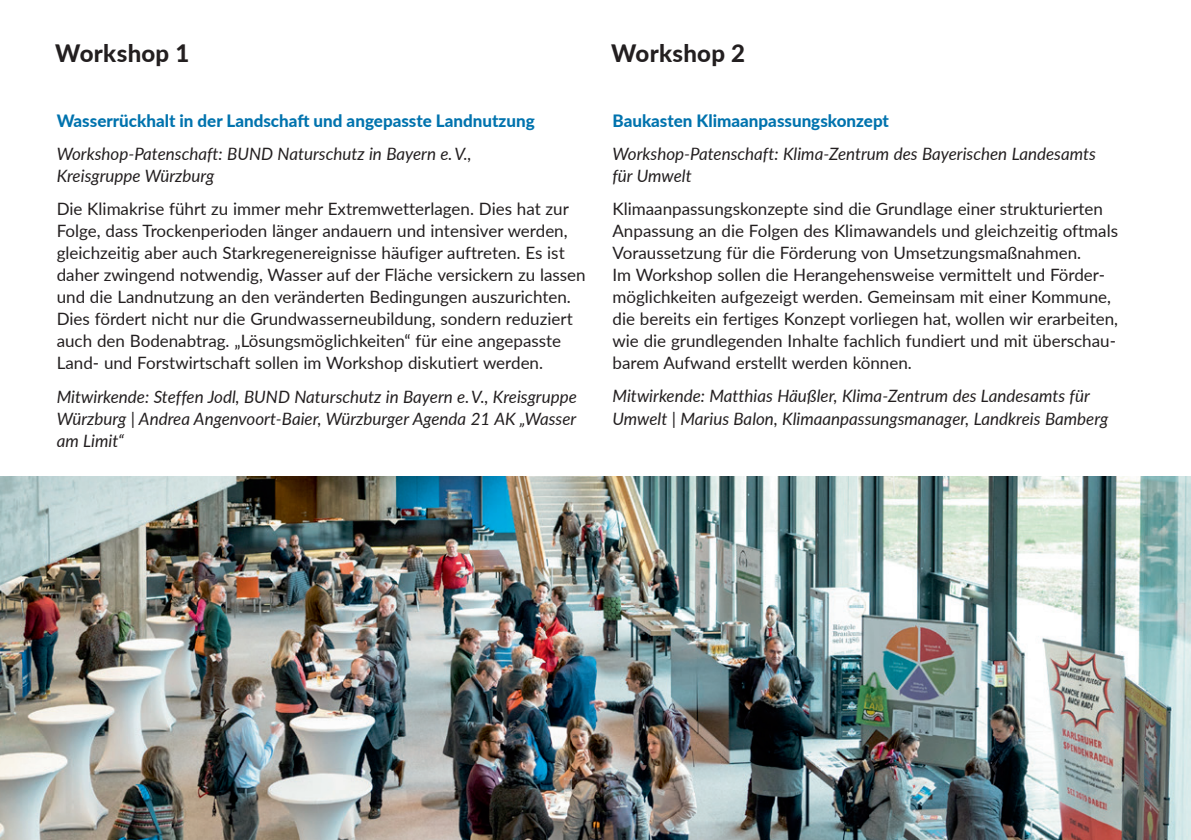
<style>
.page{position:relative;width:1191px;height:840px;background:#fff}
.page>*{position:absolute;margin:0;border:0;box-sizing:border-box;transform-origin:0 0}
.Überschrift_12_Pt_H2{font:800 24px "Lato";letter-spacing:.01em;color:#231f20}
.Überschrift_12_Pt_H3{font:800 24px "Lato";letter-spacing:.01em;color:#231f20}
.Text_8_5_Pt_Abstand_davor{font:17px/22px "Lato";color:#231f20}
.Text_8_5_Pt_Abstand_davor-2{font:italic 17px/22px "Lato";color:#231f20}
.Überschrift_Workshops_8_5_Pt_H3{font:800 17px "Lato";color:#0073ae}
.Überschrift_Workshops_8_5_Pt_H4{font:800 17px "Lato";color:#0073ae}
</style>
<div class="page">
<img style="left:0;top:476px;width:1191px;height:363px">
<h2 class="Überschrift_12_Pt_H2" style="left:55px;top:35px;width:136px">Workshop 1</h2>
<h3 class="Überschrift_12_Pt_H3" style="left:611px;top:35px;width:136px">Workshop 2</h3>
<h3 class="Überschrift_Workshops_8_5_Pt_H3" style="left:57px;top:108px;width:479px">Wasserrückhalt in der Landschaft und angepasste Landnutzung</h3>
<p class="Text_8_5_Pt_Abstand_davor-2" style="left:57px;top:142px;width:416px">Workshop-Patenschaft: BUND Naturschutz in Bayern e. V.,<br>Kreisgruppe Würzburg</p>
<p class="Text_8_5_Pt_Abstand_davor" style="left:57px;top:197px;width:530px">Die Klimakrise führt zu immer mehr Extremwetterlagen. Dies hat zur Folge, dass Trockenperioden länger andauern und intensiver werden, gleichzeitig aber auch Starkregenereignisse häufiger auftreten. Es ist daher zwingend notwendig, Wasser auf der Fläche versickern zu lassen und die Landnutzung an den veränderten Bedingungen auszurichten.<br>Dies fördert nicht nur die Grundwasserneubildung, sondern reduziert auch den Bodenabtrag. „Lösungsmöglichkeiten“ für eine angepasste Land- und Forstwirtschaft sollen im Workshop diskutiert werden.</p>
<p class="Text_8_5_Pt_Abstand_davor-2" style="left:57px;top:384px;width:521px;text-align:justify">Mitwirkende: Steffen Jodl, BUND Naturschutz in Bayern e. V., Kreisgruppe Würzburg | Andrea Angenvoort-Baier, Würzburger Agenda 21 AK „Wasser am Limit“</p>
<h4 class="Überschrift_Workshops_8_5_Pt_H4" style="left:612px;top:108px;width:278px">Baukasten Klimaanpassungskonzept</h4>
<p class="Text_8_5_Pt_Abstand_davor-2" style="left:612px;top:142px;width:485px">Workshop-Patenschaft: Klima-Zentrum des Bayerischen Landesamts für Umwelt</p>
<p class="Text_8_5_Pt_Abstand_davor" style="left:612px;top:197px;width:507px">Klimaanpassungskonzepte sind die Grundlage einer strukturierten Anpassung an die Folgen des Klimawandels und gleichzeitig oftmals Voraussetzung für die Förderung von Umsetzungsmaßnahmen.<br>Im Workshop sollen die Herangehensweise vermittelt und Förder&shy;möglichkeiten aufgezeigt werden. Gemeinsam mit einer Kommune, die bereits ein fertiges Konzept vorliegen hat, wollen wir erarbeiten, wie die grundlegenden Inhalte fachlich fundiert und mit überschau&shy;barem Aufwand erstellt werden können.</p>
<p class="Text_8_5_Pt_Abstand_davor-2" style="left:612px;top:384px;width:497px">Mitwirkende: Matthias Häußler, Klima-Zentrum des Landesamts für<br>Umwelt | Marius Balon, Klimaanpassungsmanager, Landkreis Bamberg</p>
</div>
